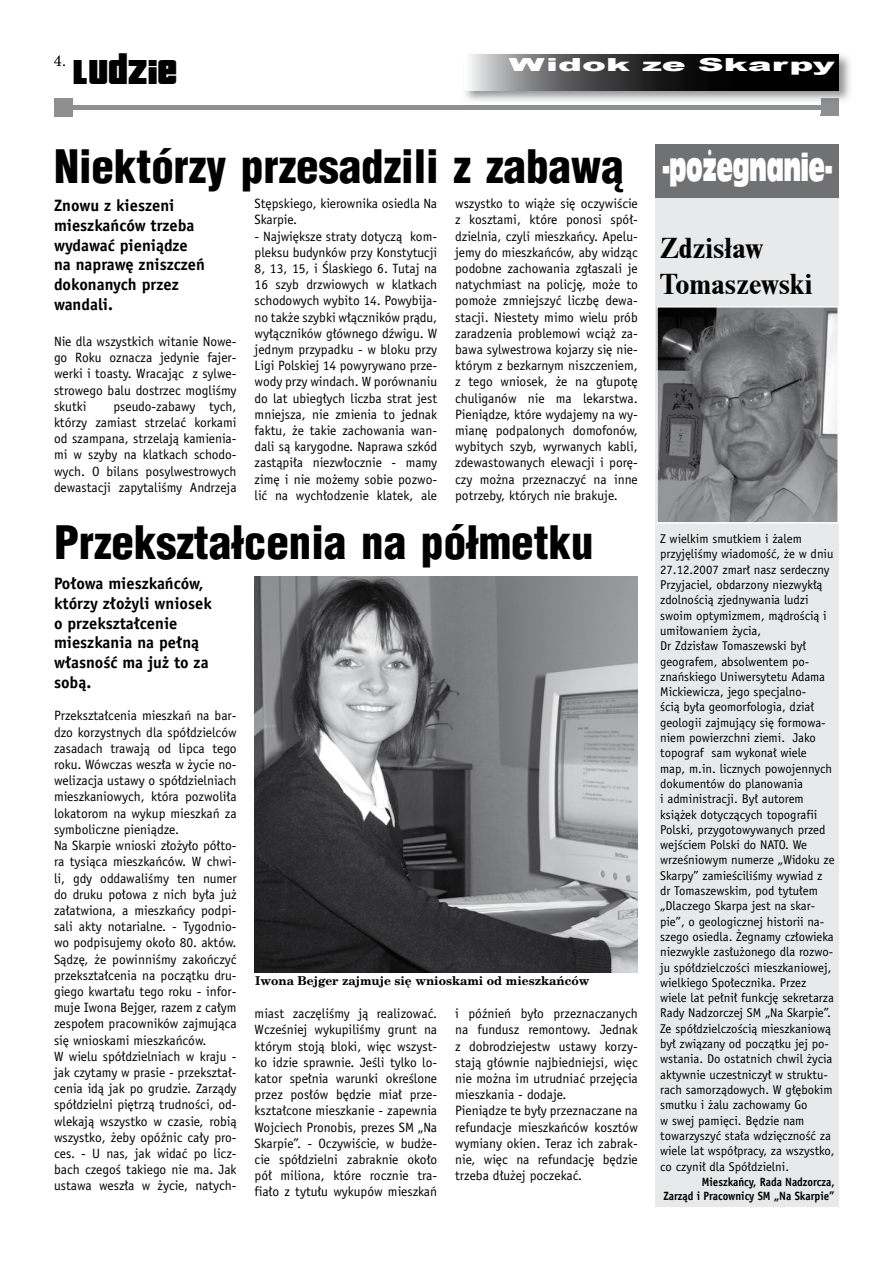
<style>
.page{position:relative;width:893px;height:1263px;background:#fff}
.page>*{position:absolute;margin:0;border:0;box-sizing:border-box;transform-origin:0 0}
.t1{font:48px "Pricedown";color:#000}
.t2{font:900 45px "Switzerland Cond";color:#000}
.t3{font:900 36px "Oliwa Czarna EE";color:#fff;scale:.48 1}
.t4{font:700 30px/36px "Nimbus Rom DCE";color:#000}
.t5{font:900 18px "Arial";color:#fff;scale:2 1}
.t6{font:700 16.5px/19.8px "Officina San PL";color:#000}
.t7{font:13.5px/16.2px "Officina San PL";color:#000;text-align:justify}
.t8{font:12.75px/15.3px "Officina San PL";color:#000}
.t9{font:700 12px/14.4px "Officina San PL";color:#000;text-align:right;scale:.91 1}
.t10{font:700 12px "New Brunswick";color:#000}
</style>
<div class="page">
<div style="left:63px;top:105px;width:767px;height:5px;background:#8d8f91"></div>
<div style="left:54px;top:98px;width:18px;height:18px;background:#8d8f91"></div>
<div style="left:821px;top:98px;width:18px;height:18px;background:#8d8f91"></div>
<svg style="left:54px;top:55px;width:11px;height:11px"></svg>
<img style="left:465px;top:55px;width:385px;height:47px">
<img style="left:821px;top:98px;width:18px;height:4px">
<svg style="left:465px;top:54px;width:374px;height:36px;background:#3b3b3c"></svg>
<div style="left:656px;top:144px;width:183px;height:54px;background:#707173"></div>
<div style="left:656px;top:198px;width:183px;height:1008px;background:#e8e9ea"></div>
<svg style="left:656px;top:306px;width:183px;height:218px;background:#7a7b7d"></svg>
<img style="left:254px;top:576px;width:384px;height:396px">
<h1 class="t1" style="left:73px;top:50px;width:106px">ludzie</h1>
<h3 class="t5" style="left:509px;top:52px;width:164px">Widok ze Skarpy</h3>
<h2 class="t2" style="left:54px;top:137px;width:571px">Niektórzy przesadzili z zabawą</h2>
<p class="t6" style="left:54px;top:195px;width:152px">Znowu z kieszeni mieszkańców trzeba wydawać pieniądze na naprawę zniszczeń dokonanych przez wandali.</p>
<p class="t7" style="left:54px;top:333px;width:184px">Nie dla wszystkich witanie Nowe&shy;go Roku oznacza jedynie fajer&shy;werki i toasty. Wracając z sylwe&shy;strowego balu dostrzec mogliśmy skutki</p>
<p class="t7" style="left:54px;top:398px;width:184px;text-indent:60px">pseudo-zabawy tych, którzy zamiast strzelać korkami od szampana, strzelają kamienia&shy;mi w szyby na klatkach schodo&shy;wych. O bilans posylwestrowych dewastacji zapytaliśmy Andrzeja</p>
<p class="t7" style="left:255px;top:195px;width:184px">Stępskiego, kierownika osiedla Na<br>Skarpie.</p>
<p class="t7" style="left:255px;top:228px;width:184px">- Największe straty dotyczą kom&shy;pleksu budynków przy Konstytucji 8, 13, 15, i Ślaskiego 6. Tutaj na 16 szyb drzwiowych w klatkach schodowych wybito 14. Powybija&shy;no także szybki włączników prądu, wyłączników głównego dźwigu. W jednym przypadku - w bloku przy Ligi Polskiej 14 powyrywano prze&shy;wody przy windach. W porównaniu do lat ubiegłych liczba strat jest mniejsza, nie zmienia to jednak faktu, że takie zachowania wan&shy;dali są karygodne. Naprawa szkód zastąpiła niezwłocznie - mamy zimę i nie możemy sobie pozwo&shy;lić na wychłodzenie klatek, ale</p>
<p class="t7" style="left:455px;top:195px;width:184px">wszystko to wiąże się oczywiście z kosztami, które ponosi spół&shy;dzielnia, czyli mieszkańcy. Apelu&shy;jemy do mieszkańców, aby widząc podobne zachowania zgłaszali je natychmiast na policję, może to pomoże zmniejszyć liczbę dewa&shy;stacji. Niestety mimo wielu prób zaradzenia problemowi wciąż za&shy;bawa sylwestrowa kojarzy się nie&shy;którym z bezkarnym niszczeniem, z tego wniosek, że na głupotę chuliganów nie ma lekarstwa.<br>Pieniądze, które wydajemy na wy&shy;mianę podpalonych domofonów, wybitych szyb, wyrwanych kabli, zdewastowanych elewacji i porę&shy;czy można przeznaczyć na inne potrzeby, których nie brakuje.</p>
<h2 class="t2" style="left:54px;top:514px;width:541px">Przekształcenia na półmetku</h2>
<p class="t6" style="left:54px;top:573px;width:159px">Połowa mieszkańców, którzy złożyli wniosek o przekształcenie mieszkania na pełną własność ma już to za sobą.</p>
<p class="t7" style="left:54px;top:708px;width:184px;text-align:left">Przekształcenia mieszkań na bar&shy;dzo korzystnych dla spółdzielców zasadach trawają od lipca tego roku. Wówczas weszła w życie no&shy;welizacja ustawy o spółdzielniach mieszkaniowych, która pozwoliła lokatorom na wykup mieszkań za symboliczne pieniądze.<br>Na Skarpie wnioski złożyło półto&shy;ra tysiąca mieszkańców. W chwi&shy;li, gdy oddawaliśmy ten numer do druku połowa z nich była już załatwiona, a mieszkańcy podpi&shy;sali akty notarialne. - Tygodnio&shy;wo podpisujemy około 80. aktów.<br>Sądzę, że powinniśmy zakończyć przekształcenia na początku dru&shy;giego kwartału tego roku - infor&shy;muje Iwona Bejger, razem z całym zespołem pracowników zajmująca się wnioskami mieszkańców.<br>W wielu spółdzielniach w kraju - jak czytamy w prasie - przekształ&shy;cenia idą jak po grudzie. Zarządy spółdzielni piętrzą trudności, od&shy;wlekają wszystko w czasie, robią wszystko, żeby opóźnic cały pro&shy;ces. - U nas, jak widać po licz&shy;bach czegoś takiego nie ma. Jak ustawa weszła w życie, natych-</p>
<p class="t10" style="left:255px;top:973px;width:336px">Iwona Bejger zajmuje się wnioskami od mieszkańców</p>
<p class="t7" style="left:255px;top:1005px;width:184px">miast zaczęliśmy ją realizować.<br>Wcześniej wykupiliśmy grunt na którym stoją bloki, więc wszyst&shy;ko idzie sprawnie. Jeśli tylko lo&shy;kator spełnia warunki określone przez posłów będzie miał prze&shy;kształcone mieszkanie - zapewnia Wojciech Pronobis, prezes SM „Na Skarpie”. - Oczywiście, w budże&shy;cie spółdzielni zabraknie około pół miliona, które rocznie tra&shy;fiało z tytułu wykupów mieszkań</p>
<p class="t7" style="left:455px;top:1005px;width:184px;text-align:left">i późnień było przeznaczanych na fundusz remontowy. Jednak z dobrodziejestw ustawy korzy&shy;stają głównie najbiedniejsi, więc nie można im utrudniać przejęcia mieszkania - dodaje.<br>Pieniądze te były przeznaczane na refundacje mieszkańców kosztów wymiany okien. Teraz ich zabrak&shy;nie, więc na refundację będzie trzeba dłużej poczekać.</p>
<h3 class="t3" style="left:662px;top:146px;width:355px">-POŻEGNANIE-</h3>
<h3 class="t4" style="left:660px;top:231px;width:154px">Zdzisław<br>Tomaszewski</h3>
<p class="t8" style="left:660px;top:531px;width:176px">Z wielkim smutkiem i żalem przyjęliśmy wiadomość, że w dniu<br>27.12.2007 zmarł nasz serdeczny<br>Przyjaciel, obdarzony niezwykłą zdolnością zjednywania ludzi swoim optymizmem, mądrością i umiłowaniem życia,<br>Dr Zdzisław Tomaszewski był geografem, absolwentem po&shy;znańskiego Uniwersytetu Adama<br>Mickiewicza, jego specjalno-<br>ścią była geomorfologia, dział geologii zajmujący się formowa&shy;niem powierzchni ziemi. Jako topograf sam wykonał wiele map, m.in. licznych powojennych dokumentów do planowania<br>i administracji. Był autorem książek dotyczących topografii<br>Polski, przygotowywanych przed wejściem Polski do NATO. We wrześniowym numerze „Widoku ze<br>Skarpy” zamieściliśmy wywiad z dr Tomaszewskim, pod tytułem „Dlaczego Skarpa jest na skar&shy;pie”, o geologicznej historii na&shy;szego osiedla. Żegnamy człowieka niezwykle zasłużonego dla rozwo&shy;ju spółdzielczości mieszkaniowej, wielkiego Społecznika. Przez wiele lat pełnił funkcję sekretarza<br>Rady Nadzorczej SM „Na Skarpie”.<br>Ze spółdzielczością mieszkaniową był związany od początku jej po&shy;wstania. Do ostatnich chwil życia aktywnie uczestniczył w struktu&shy;rach samorządowych. W głębokim smutku i żalu zachowamy Go<br>w swej pamięci. Będzie nam towarzyszyć stała wdzięczność za wiele lat współpracy, za wszystko, co czynił dla Spółdzielni.</p>
<p class="t9" style="left:664px;top:1174px;width:190px">Mieszkańcy, Rada Nadzorcza,<br>Zarząd i Pracownicy SM „Na Skarpie”</p>
</div>
